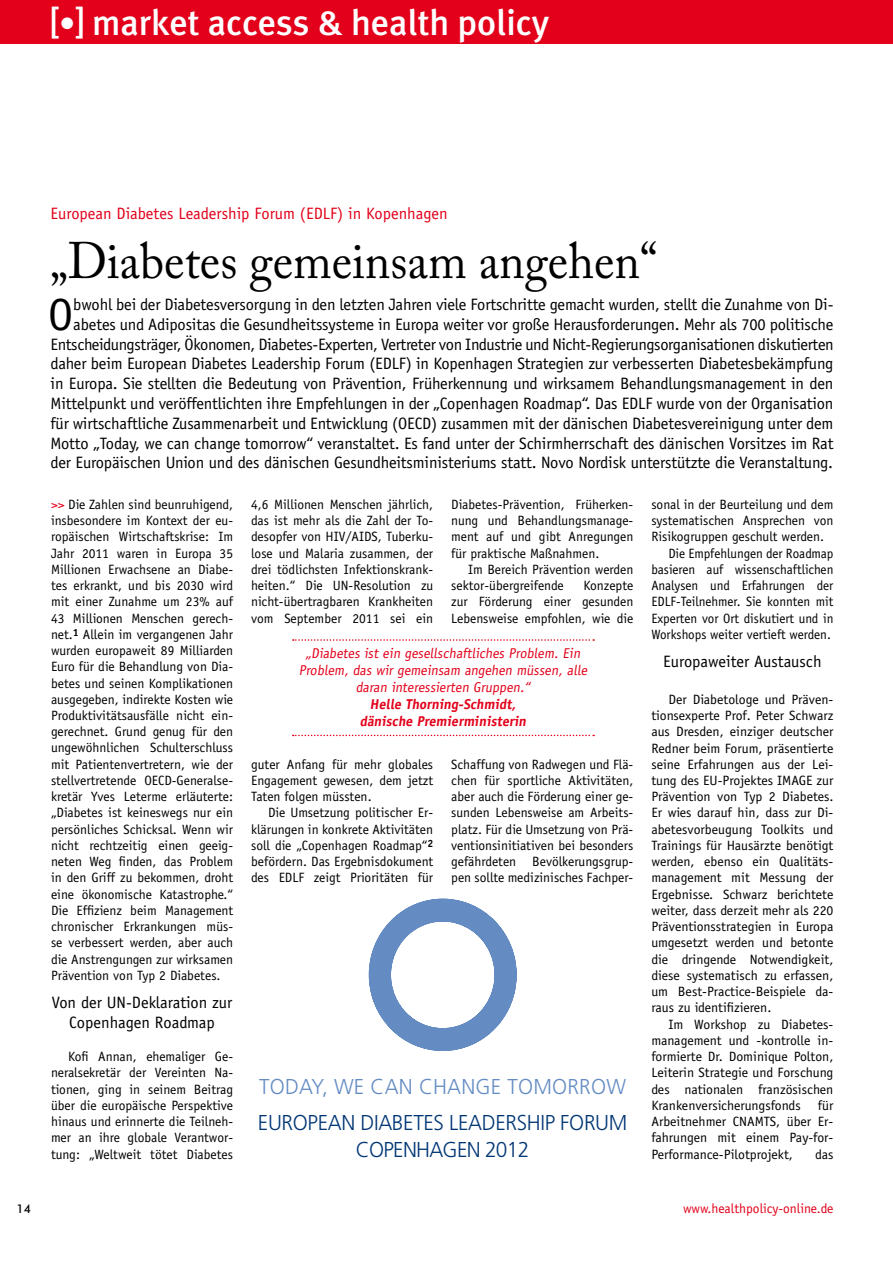
<style>
.page{position:relative;width:893px;height:1263px;background:#fff}
.page>*{position:absolute;margin:0;border:0;box-sizing:border-box;transform-origin:0 0}
.t1{font:51px "Adobe Caslon Pro";color:#000;scale:.94 1}
.t2{font:45.15px "Officina Sans";color:#000}
.t3{font:500 36px "Meta Plus";color:#fff}
.t4{font:300 21.45px/27.2px "Frutiger LT Pro";letter-spacing:-.015em;color:#003674;text-align:center}
.t5{font:300 21.45px "Frutiger LT Pro";letter-spacing:.01em;color:#648cc3}
.t6{font:16.5px/19.8px "Officina Sans";letter-spacing:-.01em;color:#000;text-align:right}
.t7{font:16.5px "Officina Sans";color:#e2001a}
.t8{font:14.25px/17.1px "Officina Sans";color:#e2001a;text-align:center}
.t9{font:700 14.25px/17.1px "Officina Sans";color:#e2001a;text-align:center}
.t10{font:13.5px/16.2px "Officina Sans";color:#000;text-align:justify}
.t11{font:13.5px "Officina Sans";color:#e2001a}
.t12{font:500 12px "Futura BT";color:#000}
.s1{font-size:33px}
.s2{color:#e2001a}
</style>
<div class="page">
<div style="left:0;top:0;width:893px;height:44px;background:#e2001a"></div>
<svg style="left:293px;top:639px;width:301px;height:2px"></svg>
<svg style="left:293px;top:735px;width:301px;height:1px"></svg>
<svg style="left:369px;top:899px;width:148px;height:152px"></svg>
<h3 class="t3" style="left:51px;top:1px;width:500px">[<span class="s1">•</span>] market access &amp; health policy</h3>
<p class="t7" style="left:51px;top:203px;width:399px">European Diabetes Leadership Forum (EDLF) in Kopenhagen</p>
<h1 class="t1" style="left:51px;top:230px;width:647px">„Diabetes gemeinsam angehen“</h1>
<p class="t6" style="left:51px;top:295px;width:785px">bwohl bei der Diabetesversorgung in den letzten Jahren viele Fortschritte gemacht wurden, stellt die Zunahme von Di&shy;abetes und Adipositas die Gesundheitssysteme in Europa weiter vor große Herausforderungen. Mehr als 700 politische Entscheidungsträger, Ökonomen, Diabetes-Experten, Vertreter von Industrie und Nicht-Regierungsorganisationen diskutierten daher beim European Diabetes Leadership Forum (EDLF) in Kopenhagen Strategien zur verbesserten Diabetesbekämpfung in Europa. Sie stellten die Bedeutung von Prävention, Früherkennung und wirksamem Behandlungsmanagement in den Mittelpunkt und veröffentlichten ihre Empfehlungen in der „Copenhagen Roadmap“. Das EDLF wurde von der Organisation für wirtschaftliche Zusammenarbeit und Entwicklung (OECD) zusammen mit der dänischen Diabetesvereinigung unter dem Motto „Today, we can change tomorrow“ veranstaltet. Es fand unter der Schirmherrschaft des dänischen Vorsitzes im Rat der Europäischen Union und des dänischen Gesundheitsministeriums statt. Novo Nordisk unterstützte die Veranstaltung.</p>
<h2 class="t2" style="left:48px;top:288px;width:27px">O</h2>
<p class="t10" style="left:51px;top:496px;width:184px"><span class="s2">&gt;&gt;</span> Die Zahlen sind beunruhigend, insbesondere im Kontext der eu&shy;ropäischen Wirtschaftskrise: Im Jahr 2011 waren in Europa 35<br>Millionen Erwachsene an Diabe&shy;tes erkrankt, und bis 2030 wird mit einer Zunahme um 23% auf 43 Millionen Menschen gerech&shy;net.<sup>1</sup> Allein im vergangenen Jahr wurden europaweit 89 Milliarden Euro für die Behandlung von Dia&shy;betes und seinen Komplikationen ausgegeben, indirekte Kosten wie Produktivitätsausfälle nicht ein&shy;gerechnet. Grund genug für den ungewöhnlichen Schulterschluss mit Patientenvertretern, wie der stellvertretende OECD-Generalse&shy;kretär Yves Leterme erläuterte: „Diabetes ist keineswegs nur ein persönliches Schicksal. Wenn wir nicht rechtzeitig einen geeig&shy;neten Weg finden, das Problem in den Griff zu bekommen, droht eine ökonomische Katastrophe.“ Die Effizienz beim Management chronischer Erkrankungen müs&shy;se verbessert werden, aber auch die Anstrengungen zur wirksamen Prävention von Typ 2 Diabetes.</p>
<p class="t6" style="left:52px;top:993px;width:182px;text-align:center">Von der UN-Deklaration zur<br>Copenhagen Roadmap</p>
<p class="t10" style="left:51px;top:1048px;width:184px;text-indent:17px">Kofi Annan, ehemaliger Ge&shy;neralsekretär der Vereinten Na&shy;tionen, ging in seinem Beitrag über die europäische Perspektive hinaus und erinnerte die Teilneh&shy;mer an ihre globale Verantwor&shy;tung: „Weltweit tötet Diabetes</p>
<p class="t10" style="left:251px;top:496px;width:184px">4,6 Millionen Menschen jährlich, das ist mehr als die Zahl der To&shy;desopfer von HIV/AIDS, Tuberku&shy;lose und Malaria zusammen, der drei tödlichsten Infektionskrank&shy;heiten.“ Die UN-Resolution zu nicht-übertragbaren Krankheiten vom September 2011 sei ein</p>
<p class="t10" style="left:451px;top:496px;width:184px">Diabetes-Prävention, Früherken&shy;nung und Behandlungsmanage&shy;ment auf und gibt Anregungen für praktische Maßnahmen.</p>
<p class="t10" style="left:451px;top:561px;width:184px;text-indent:17px">Im Bereich Prävention werden sektor-übergreifende</p>
<p class="t10" style="left:451px;top:577px;width:184px;text-indent:132px">Konzepte zur Förderung einer gesunden Lebensweise empfohlen, wie die</p>
<p class="t8" style="left:299px;top:644px;width:292px">„Diabetes ist ein gesellschaftliches Problem. Ein<br>Problem, das wir gemeinsam angehen müssen, alle daran interessierten Gruppen.“</p>
<p class="t9" style="left:360px;top:695px;width:170px">Helle Thorning-Schmidt, dänische Premierministerin</p>
<p class="t10" style="left:251px;top:756px;width:184px">guter Anfang für mehr globales Engagement gewesen, dem jetzt Taten folgen müssten.</p>
<p class="t10" style="left:251px;top:805px;width:184px;text-indent:17px">Die Umsetzung politischer Er&shy;klärungen in konkrete Aktivitäten soll die „Copenhagen Roadmap“<sup>2 </sup>befördern. Das Ergebnisdokument des EDLF zeigt Prioritäten für</p>
<p class="t10" style="left:451px;top:756px;width:184px">Schaffung von Radwegen und Flä&shy;chen für sportliche Aktivitäten, aber auch die Förderung einer ge&shy;sunden Lebensweise am Arbeits&shy;platz. Für die Umsetzung von Prä&shy;ventionsinitiativen bei besonders gefährdeten Bevölkerungsgrup&shy;pen sollte medizinisches Fachper-</p>
<h3 class="t5" style="left:259px;top:1074px;width:368px">TODAY, WE CAN CHANGE TOMORROW</h3>
<h3 class="t4" style="left:258px;top:1109px;width:371px">EUROPEAN DIABETES LEADERSHIP FORUM<br>COPENHAGEN 2012</h3>
<p class="t10" style="left:651px;top:496px;width:184px">sonal in der Beurteilung und dem</p>
<p class="t10" style="left:651px;top:512px;width:184px">systematischen Ansprechen von</p>
<p class="t10" style="left:651px;top:529px;width:174px">Risikogruppen geschult werden.</p>
<p class="t10" style="left:668px;top:545px;width:167px">Die Empfehlungen der Roadmap</p>
<p class="t10" style="left:651px;top:561px;width:184px">basieren auf wissenschaftlichen</p>
<p class="t10" style="left:651px;top:577px;width:184px">Analysen und Erfahrungen der</p>
<p class="t10" style="left:651px;top:594px;width:184px">EDLF-Teilnehmer. Sie konnten mit</p>
<p class="t10" style="left:651px;top:610px;width:184px">Experten vor Ort diskutiert und in</p>
<p class="t10" style="left:651px;top:626px;width:181px">Workshops weiter vertieft werden.</p>
<p class="t6" style="left:663px;top:652px;width:160px">Europaweiter Austausch</p>
<p class="t10" style="left:651px;top:691px;width:184px;text-indent:17px">Der Diabetologe und Präven&shy;tionsexperte Prof. Peter Schwarz aus Dresden, einziger deutscher Redner beim Forum, präsentierte seine Erfahrungen aus der Lei&shy;tung des EU-Projektes IMAGE zur Prävention von Typ 2 Diabetes.<br>Er wies darauf hin, dass zur Di&shy;abetesvorbeugung Toolkits und Trainings für Hausärzte benötigt werden, ebenso ein Qualitäts&shy;management mit Messung der Ergebnisse. Schwarz berichtete weiter, dass derzeit mehr als 220<br>Präventionsstrategien in Europa umgesetzt werden und betonte die dringende Notwendigkeit, diese systematisch zu erfassen, um Best-Practice-Beispiele da&shy;raus zu identifizieren.</p>
<p class="t10" style="left:651px;top:1016px;width:184px;text-indent:17px">Im Workshop zu Diabetes&shy;management und -kontrolle in&shy;formierte Dr. Dominique Polton, Leiterin Strategie und Forschung des nationalen französischen Krankenversicherungsfonds</p>
<p class="t10" style="left:651px;top:1097px;width:184px;text-indent:167px">für Arbeitnehmer CNAMTS, über Er&shy;fahrungen mit einem Pay-for-Performance-Pilotprojekt,</p>
<p class="t10" style="left:815px;top:1146px;width:20px">das</p>
<p class="t12" style="left:16px;top:1201px;width:16px">14</p>
<p class="t11" style="left:683px;top:1200px;width:152px">www.healthpolicy-online.de</p>
</div>
